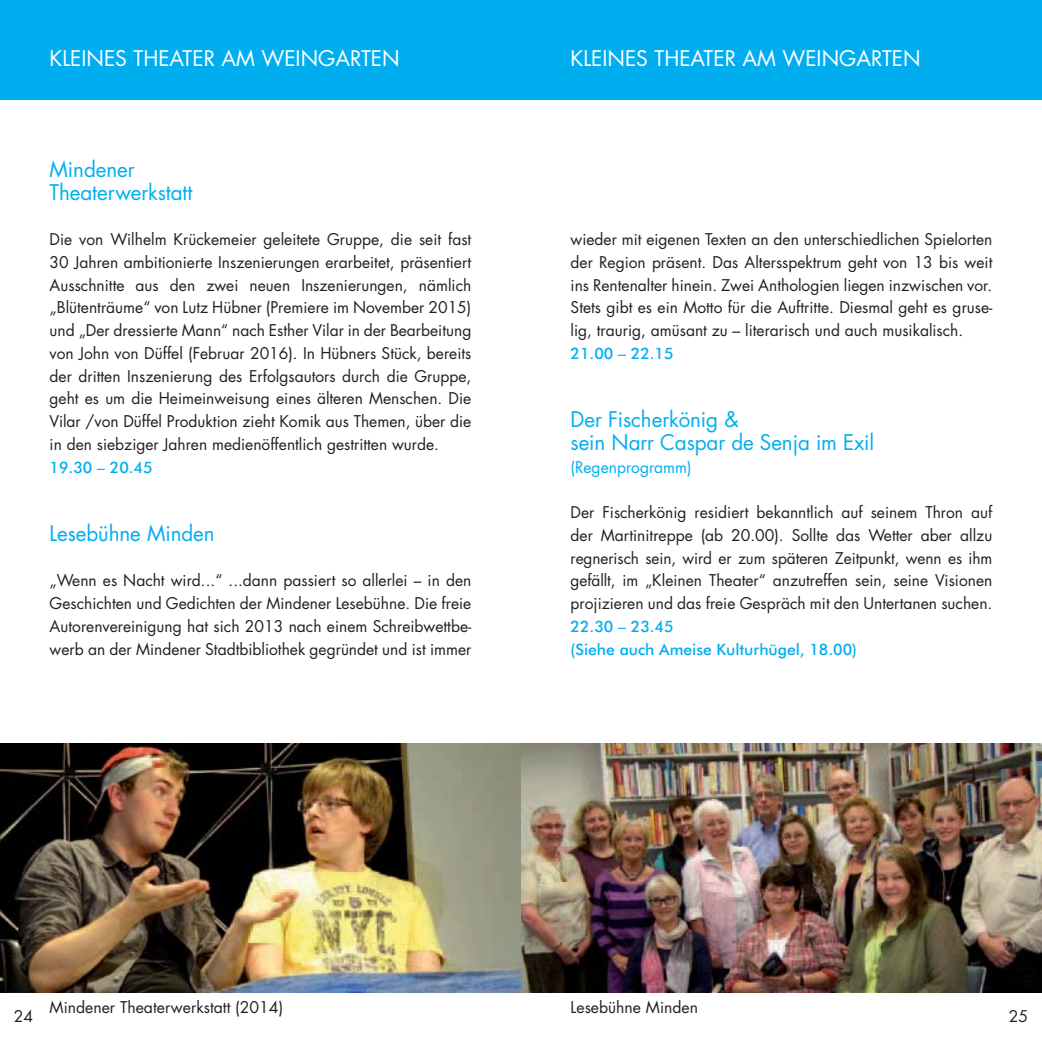
<style>
.page{position:relative;width:1042px;height:1042px;background:#fff}
.page>*{position:absolute;margin:0;border:0;box-sizing:border-box;transform-origin:0 0}
.t1{font:21px/22.8px "Futura";letter-spacing:-.005em;color:#00aeef}
.t2{font:21px "Futura";color:#fff}
.t3{font:15.75px/22.8px "Futura";color:#231f20;text-align:justify}
.t4{font:500 15.75px/22.8px "Futura BT";color:#00aeef}
.t5{font:15.75px "Futura";color:#00aeef}
</style>
<div class="page">
<div style="left:0;top:0;width:1042px;height:99px;background:#00aeef"></div>
<img style="left:0;top:743px;width:1042px;height:249px">
<h1 class="t2" style="left:50px;top:49px;width:351px">KLEINES THEATER AM WEINGARTEN</h1>
<h1 class="t2" style="left:570px;top:49px;width:351px">KLEINES THEATER AM WEINGARTEN</h1>
<h1 class="t1" style="left:50px;top:159px;width:144px">Mindener<br>Theaterwerkstatt</h1>
<p class="t3" style="left:50px;top:229px;width:423px">Die von Wilhelm Krückemeier geleitete Gruppe, die seit fast 30 Jahren ambitionierte Inszenierungen erarbeitet, präsentiert Ausschnitte aus den zwei neuen Inszenierungen, nämlich „Blütenträume“ von Lutz Hübner (Premiere im November 2015) und „Der dressierte Mann“ nach Esther Vilar in der Bearbeitung von John von Düffel (Februar 2016). In Hübners Stück, bereits der dritten Inszenierung des Erfolgsautors durch die Gruppe, geht es um die Heimeinweisung eines älteren Menschen. Die Vilar /von Düffel Produktion zieht Komik aus Themen, über die in den siebziger Jahren medienöffentlich gestritten wurde.</p>
<p class="t4" style="left:50px;top:457px;width:105px">19.30 – 20.45</p>
<h1 class="t1" style="left:50px;top:523px;width:167px">Lesebühne Minden</h1>
<p class="t3" style="left:50px;top:570px;width:423px">„Wenn es Nacht wird...“ ...dann passiert so allerlei – in den Geschichten und Gedichten der Mindener Lesebühne. Die freie Autorenvereinigung hat sich 2013 nach einem Schreibwettbe&shy;werb an der Mindener Stadtbibliothek gegründet und ist immer</p>
<p class="t3" style="left:570px;top:229px;width:423px">wieder mit eigenen Texten an den unterschiedlichen Spielorten der Region präsent. Das Altersspektrum geht von 13 bis weit ins Rentenalter hinein. Zwei Anthologien liegen inzwischen vor.<br>Stets gibt es ein Motto für die Auftritte. Diesmal geht es gruse&shy;lig, traurig, amüsant zu – literarisch und auch musikalisch.</p>
<p class="t4" style="left:570px;top:343px;width:105px">21.00 – 22.15</p>
<h1 class="t1" style="left:570px;top:410px;width:305px">Der Fischerkönig &amp;<br>sein Narr Caspar de Senja im Exil</h1>
<p class="t5" style="left:570px;top:459px;width:123px">(Regenprogramm)</p>
<p class="t3" style="left:570px;top:502px;width:423px">Der Fischerkönig residiert bekanntlich auf seinem Thron auf der Martinitreppe (ab 20.00). Sollte das Wetter aber allzu regnerisch sein, wird er zum späteren Zeitpunkt, wenn es ihm gefällt, im „Kleinen Theater“ anzutreffen sein, seine Visionen projizieren und das freie Gespräch mit den Untertanen suchen.</p>
<p class="t4" style="left:570px;top:616px;width:288px">22.30 – 23.45<br>(Siehe auch Ameise Kulturhügel, 18.00)</p>
<p class="t3" style="left:50px;top:997px;width:235px">Mindener Theaterwerkstatt (2014)</p>
<p class="t3" style="left:570px;top:997px;width:129px">Lesebühne Minden</p>
<p class="t3" style="left:14px;top:1006px;width:21px">24</p>
<p class="t3" style="left:1008px;top:1006px;width:21px">25</p>
</div>
